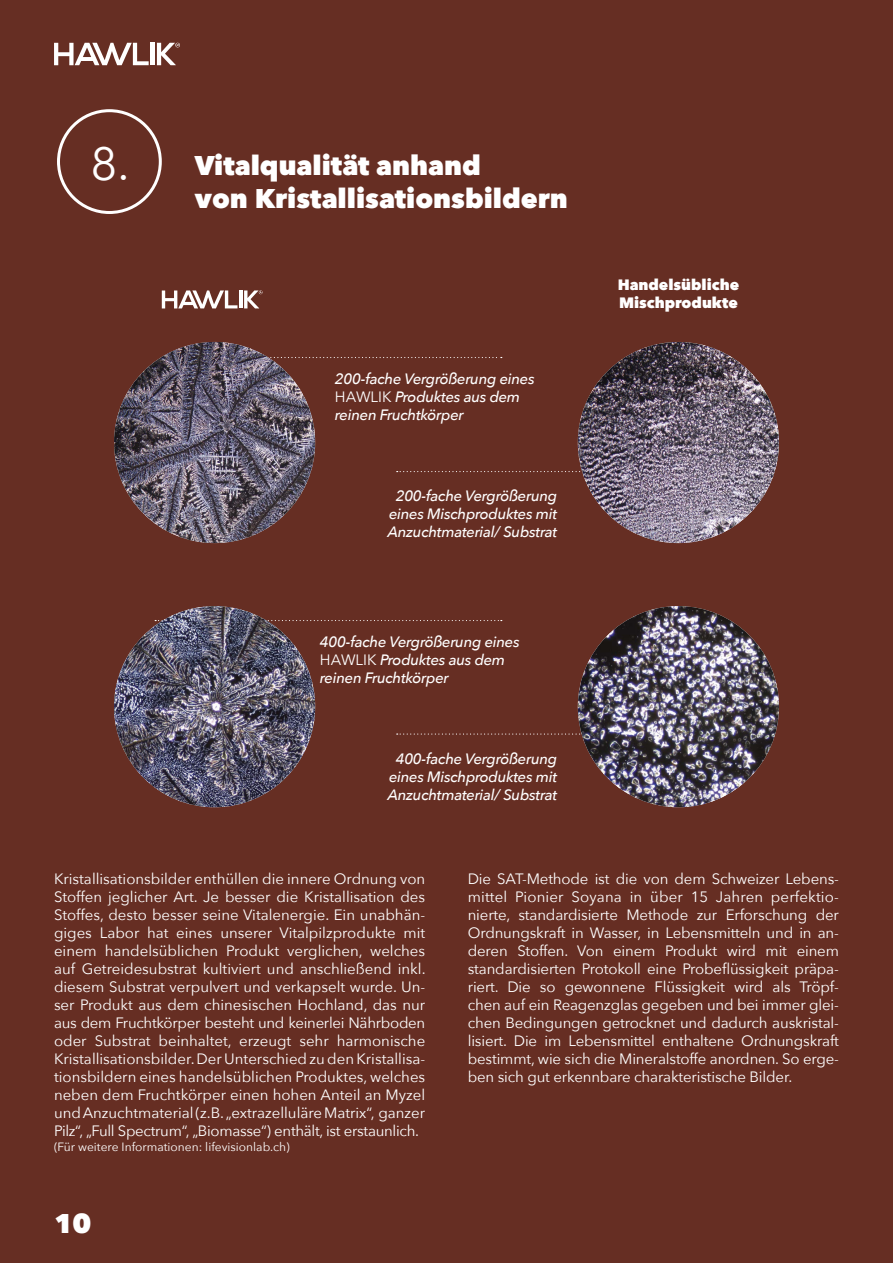
<style>
.page{position:relative;width:893px;height:1263px;background:#662e23}
.page>*{position:absolute;margin:0;border:0;box-sizing:border-box;transform-origin:0 0}
.t1{font:46.5px "Avenir Next";color:#fff}
.t2{font:800 27px/32.4px "Avenir Next";color:#fff}
.t3{font:15px/18px "Avenir Next";letter-spacing:-.02em;color:#fff;text-align:justify}
.t4{font:italic 500 15px/18px "Avenir Next";letter-spacing:-.02em;color:#fff}
.t5{font:800 15px/18px "Avenir Next";color:#fff}
.t6{font:12px "Avenir Next";color:#fff}
.s1{font-weight:400;font-style:normal}
</style>
<div class="page">
<hr style="left:892px;top:930px;width:1px;height:333px;background:#bba19a">
<svg style="left:268px;top:357px;width:234px;height:1px"></svg>
<svg style="left:155px;top:620px;width:347px;height:1px"></svg>
<svg style="left:397px;top:471px;width:184px;height:1px"></svg>
<svg style="left:397px;top:733px;width:185px;height:2px"></svg>
<img style="left:114px;top:342px;width:201px;height:201px;border-radius:101px">
<img style="left:114px;top:606px;width:201px;height:201px;border-radius:101px">
<img style="left:578px;top:342px;width:201px;height:201px;border-radius:101px">
<img style="left:578px;top:606px;width:201px;height:201px;border-radius:101px">
<div style="left:57px;top:109px;width:105px;height:105px;border:3px solid #fff;border-radius:50%"></div>
<hr style="left:151px;top:43px;width:4px;height:22px;background:#fff">
<svg style="left:54px;top:43px;width:95px;height:22px"></svg>
<svg style="left:157px;top:43px;width:23px;height:22px"></svg>
<hr style="left:239px;top:290px;width:3px;height:18px;background:#fff">
<svg style="left:162px;top:290px;width:75px;height:18px"></svg>
<svg style="left:244px;top:290px;width:18px;height:18px"></svg>
<h1 class="t1" style="left:91px;top:125px;width:41px">8.</h1>
<h2 class="t2" style="left:195px;top:149px;width:375px">Vitalqualität anhand<br>von Kristallisationsbildern</h2>
<p class="t4" style="left:335px;top:369px;width:201px">200-fache Vergrößerung eines<br><span class="s1">HAWLIK</span> Produktes aus dem reinen Fruchtkörper</p>
<p class="t4" style="left:388px;top:486px;width:171px;text-align:center">200-fache Vergrößerung eines Mischproduktes mit<br>Anzuchtmaterial/ Substrat</p>
<p class="t4" style="left:320px;top:632px;width:201px">400-fache Vergrößerung eines<br><span class="s1">HAWLIK</span> Produktes aus dem reinen Fruchtkörper</p>
<p class="t4" style="left:388px;top:749px;width:171px;text-align:center">400-fache Vergrößerung eines Mischproduktes mit<br>Anzuchtmaterial/ Substrat</p>
<p class="t5" style="left:618px;top:276px;width:123px">Handelsübliche<br>Mischprodukte</p>
<p class="t3" style="left:54px;top:869px;width:373px">Kristallisationsbilder enthüllen die innere Ordnung von Stoffen jeglicher Art. Je besser die Kristallisation des Stoffes, desto besser seine Vitalenergie. Ein unabhän&shy;giges Labor hat eines unserer Vitalpilzprodukte mit einem handelsüblichen Produkt verglichen, welches auf Getreidesubstrat kultiviert und anschließend inkl. diesem Substrat verpulvert und verkapselt wurde. Un&shy;ser Produkt aus dem chinesischen Hochland, das nur aus dem Fruchtkörper besteht und keinerlei Nährboden oder Substrat beinhaltet, erzeugt sehr harmonische Kristallisationsbilder. Der Unterschied zu den Kristallisa&shy;tionsbildern eines handelsüblichen Produktes, welches neben dem Fruchtkörper einen hohen Anteil an Myzel und Anzuchtmaterial (z.B. „extrazelluläre Matrix“, ganzer Pilz“, „Full Spectrum“, „Biomasse“) enthält, ist erstaunlich.</p>
<p class="t6" style="left:54px;top:1136px;width:237px">(Für weitere Informationen: lifevisionlab.ch)</p>
<h2 class="t2" style="left:54px;top:1207px;width:39px">10</h2>
<p class="t3" style="left:468px;top:869px;width:373px">Die SAT-Methode ist die von dem Schweizer Lebens&shy;mittel Pionier Soyana in über 15 Jahren perfektio&shy;nierte, standardisierte Methode zur Erforschung der Ordnungskraft in Wasser, in Lebensmitteln und in an&shy;deren Stoffen. Von einem Produkt wird mit einem standardisierten Protokoll eine Probeflüssigkeit präpa&shy;riert. Die so gewonnene Flüssigkeit wird als Tröpf&shy;chen auf ein Reagenzglas gegeben und bei immer glei&shy;chen Bedingungen getrocknet und dadurch auskristal&shy;lisiert. Die im Lebensmittel enthaltene Ordnungskraft bestimmt, wie sich die Mineralstoffe anordnen. So erge&shy;ben sich gut erkennbare charakteristische Bilder.</p>
</div>
